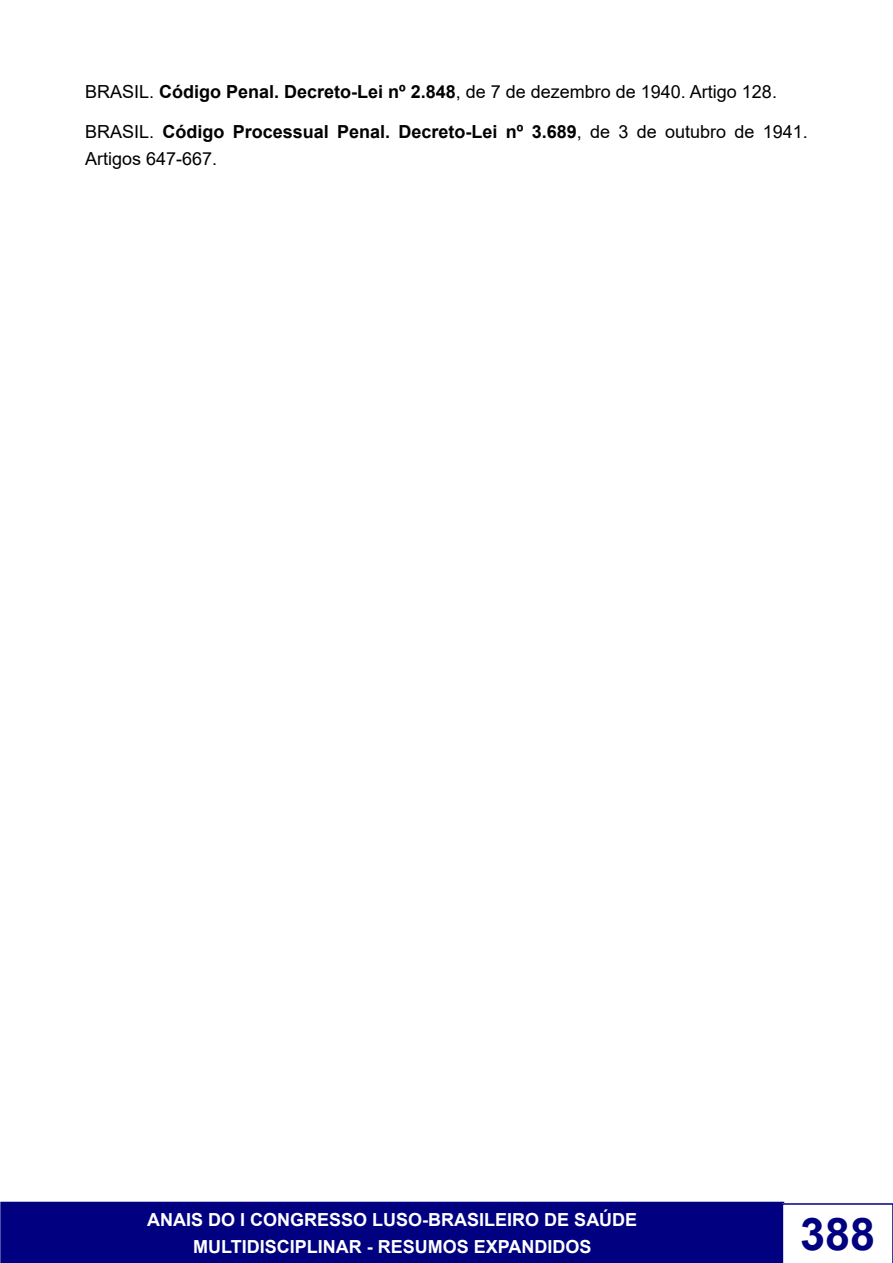
<style>
.page{position:relative;width:893px;height:1263px;background:#fff}
.page>*{position:absolute;margin:0;border:0;box-sizing:border-box;transform-origin:0 0}
.t1{font:700 45px "Arial";color:#000080}
.t2{font:18px/27px "Arial";color:#000}
.t3{font:700 18px/27px "Arial";color:#fff;text-align:center}
.s1{font-weight:700}
</style>
<div class="page">
<div style="left:1px;top:1202px;width:782px;height:61px;background:#000080"></div>
<svg style="left:782px;top:1203px;width:111px;height:60px"></svg>
<p class="t2" style="left:85px;top:78px;width:693px">BRASIL. <span class="s1">Código Penal. Decreto-Lei nº 2.848</span>, de 7 de dezembro de 1940. Artigo 128.</p>
<p class="t2" style="left:85px;top:118px;width:724px">BRASIL. <span class="s1">Código Processual Penal. Decreto-Lei nº 3.689</span>, de 3 de outubro de 1941.<br>Artigos 647-667.</p>
<p class="t3" style="left:147px;top:1206px;width:492px">ANAIS DO I CONGRESSO LUSO-BRASILEIRO DE SAÚDE<br>MULTIDISCIPLINAR - RESUMOS EXPANDIDOS</p>
<h1 class="t1" style="left:800px;top:1203px;width:77px">388</h1>
</div>
